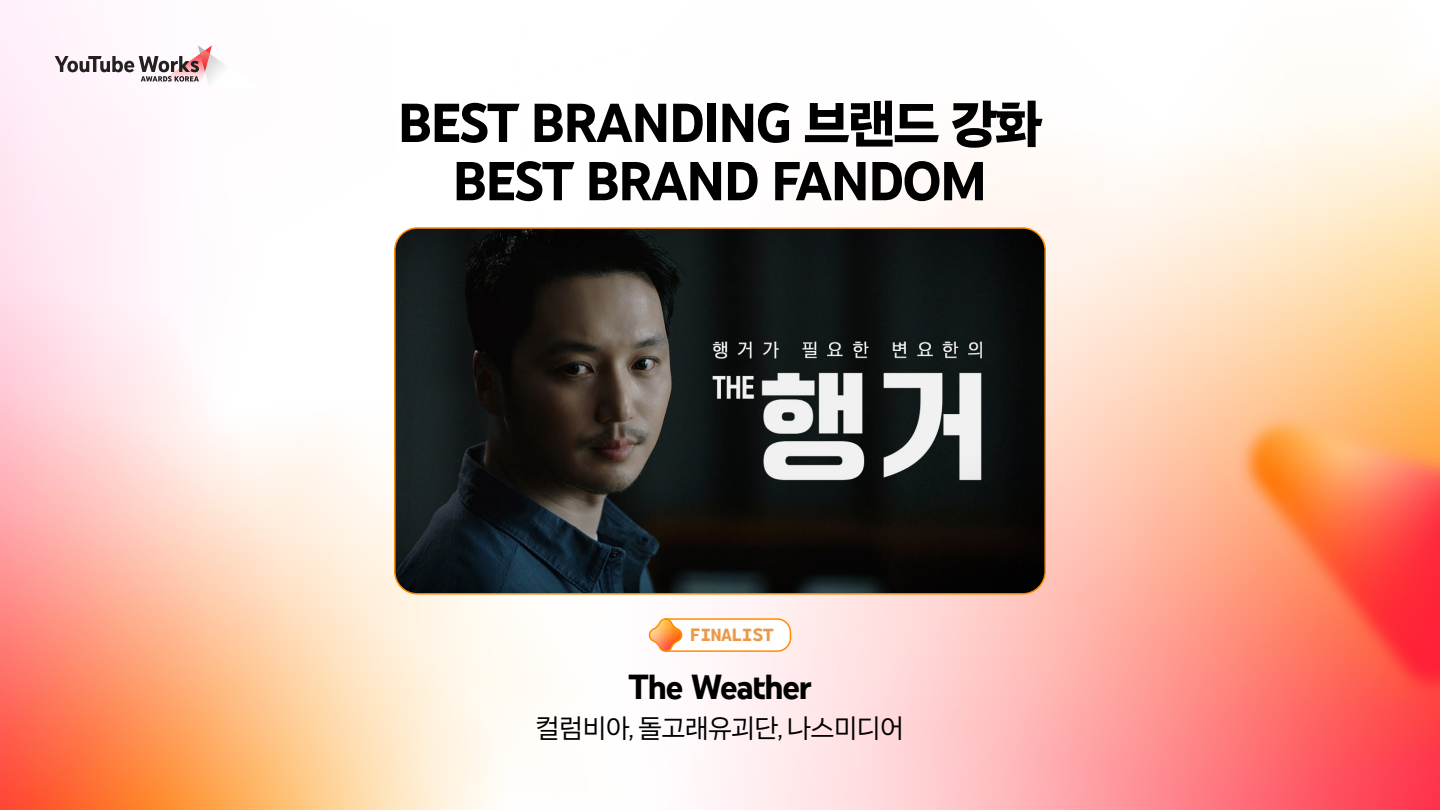
<style>
.page{position:relative;width:1440px;height:810px;background:#fff}
.page>*{position:absolute;margin:0;border:0;box-sizing:border-box;transform-origin:0 0}
.t1{font:700 56.25px/58.3px "You Tube Sans 48 pt";letter-spacing:-.04em;color:#000;text-align:center}
.t2{font:700 35.78px "You Tube Sans 48 pt";letter-spacing:-.04em;color:#000}
.t3{font:27.83px "You Tube Sans 48 pt";letter-spacing:-.025em;color:#000}
.t4{font:800 18.23px "You Tube Sans Mono";letter-spacing:-.03em;color:#ea994a}
.s1{font-size:54.75px}
</style>
<div class="page">
<img style="left:0;top:0;width:1440px;height:810px">
<svg style="left:646px;top:618px;width:146px;height:36px"></svg>
<svg style="left:55px;top:45px;width:203px;height:43px"></svg>
<img style="left:395px;top:228px;width:650px;height:366px">
<div style="left:394px;top:227px;width:652px;height:368px;border:2px solid #ff8c00;border-radius:22px"></div>
<p class="t1" style="left:397px;top:93px;width:646px">BEST BRANDING <span class="s1">브랜드 강화<br></span>BEST BRAND FANDOM</p>
<p class="t4" style="left:690px;top:620px;width:85px">FINALIST</p>
<p class="t2" style="left:628px;top:666px;width:185px">The Weather</p>
<p class="t3" style="left:536px;top:711px;width:370px">컬럼비아, 돌고래유괴단, 나스미디어</p>
</div>
